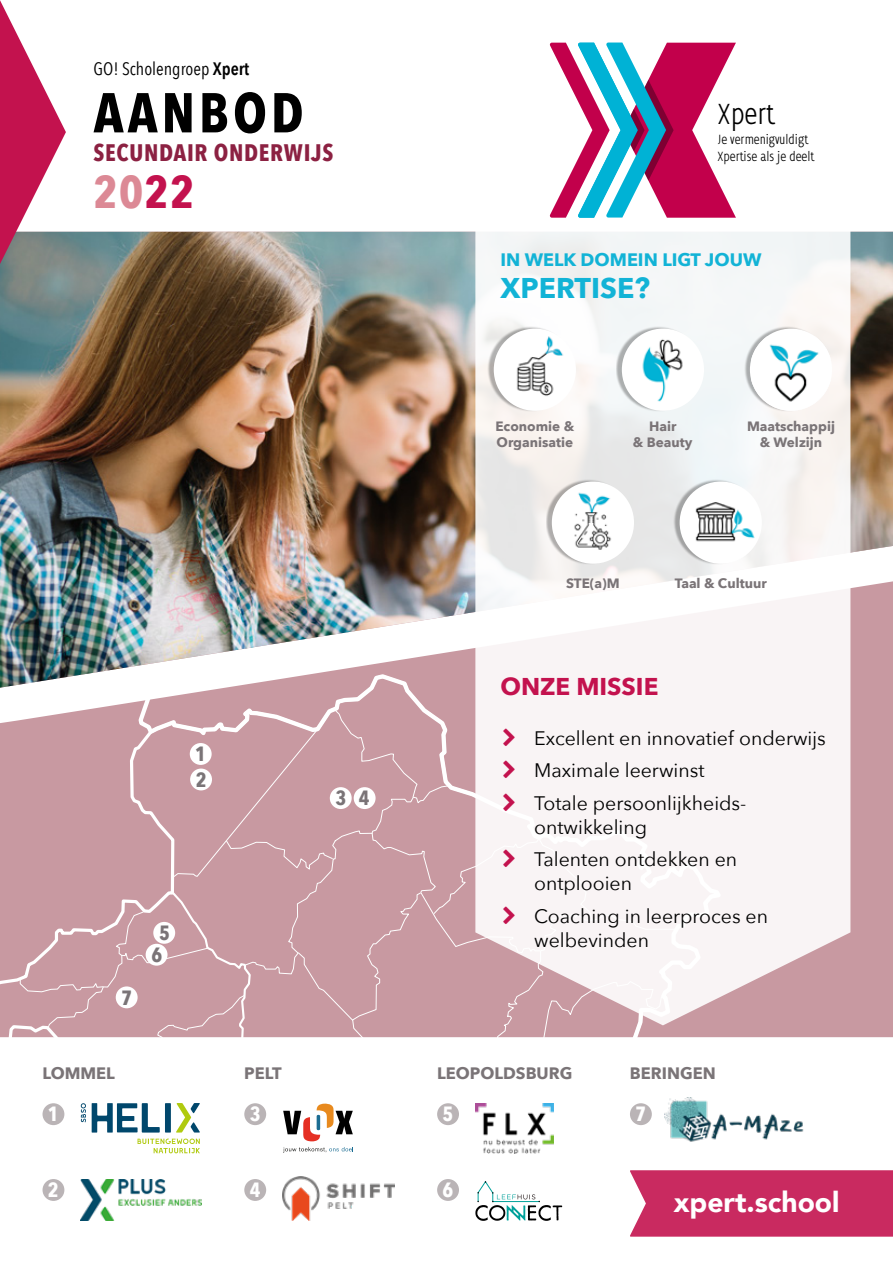
<style>
.page{position:relative;width:893px;height:1263px;background:#fff}
.page>*{position:absolute;margin:0;border:0;box-sizing:border-box;transform-origin:0 0}
.t1{font:700 55.5px "Avenir Next Condensed";letter-spacing:.07em;color:#000}
.t2{font:700 45.9px "Avenir Next Condensed";color:#dc8995}
.t3{font:300 condensed 31.35px "Flanders Art Sans";color:#000}
.t4{font:700 28.5px "Avenir Next";color:#12b3d6}
.t5{font:900 28.2px "Avenir";color:#fff}
.t6{font:700 24.3px "Avenir Next";color:#c3124e}
.t7{font:700 23.85px "Avenir Next Condensed";letter-spacing:.03em;color:#8c2142}
.t8{font:700 20.55px/25.8px "Avenir Next Condensed";color:#7a7477}
.t9{font:700 20.55px "Avenir Next Condensed";color:#fff}
.t10{font:19.5px/32.5px "Avenir Next";color:#000}
.t11{font:18px "Avenir Next Condensed";color:#000}
.t12{font:700 18px "Avenir Next";color:#12b3d6}
.t13{font:700 16.5px "Avenir Next";color:#7a7477}
.t14{font:300 condensed 14.4px/17.2px "Flanders Art Sans";color:#000}
.t15{font:700 13.5px/16.2px "Avenir Next";color:#7a7477;text-align:center}
.s1{font-weight:600}
.s2{color:#c3124e}
</style>
<div class="page">
<div style="left:802px;top:690px;width:91px;height:347px;background:#c899a1"></div>
<svg style="left:91px;top:690px;width:711px;height:348px"></svg>
<div style="left:43px;top:1103px;width:21px;height:22px;background:#bab4b6;border-radius:50%"></div>
<div style="left:244px;top:1103px;width:22px;height:22px;background:#bab4b6;border-radius:50%"></div>
<div style="left:437px;top:1103px;width:22px;height:22px;background:#bab4b6;border-radius:50%"></div>
<div style="left:630px;top:1103px;width:22px;height:22px;background:#bab4b6;border-radius:50%"></div>
<div style="left:43px;top:1179px;width:21px;height:22px;background:#bab4b6;border-radius:50%"></div>
<div style="left:244px;top:1179px;width:22px;height:22px;background:#bab4b6;border-radius:50%"></div>
<div style="left:437px;top:1179px;width:22px;height:22px;background:#bab4b6;border-radius:50%"></div>
<img style="left:0;top:232px;width:893px;height:456px">
<div style="left:630px;top:1170px;width:263px;height:67px;background:#c92a60"></div>
<svg style="left:475px;top:231px;width:375px;height:794px;fill:#f9f4f5"></svg>
<svg style="left:549px;top:43px;width:187px;height:175px"></svg>
<svg style="left:0;top:0;width:66px;height:264px"></svg>
<svg style="left:283px;top:1103px;width:70px;height:38px"></svg>
<svg style="left:283px;top:1147px;width:70px;height:6px"></svg>
<img style="left:475px;top:1103px;width:78px;height:50px">
<img style="left:81px;top:1179px;width:120px;height:42px">
<img style="left:283px;top:1177px;width:111px;height:44px">
<svg style="left:92px;top:1103px;width:108px;height:50px"></svg>
<svg style="left:81px;top:1103px;width:5px;height:19px"></svg>
<img style="left:665px;top:1098px;width:139px;height:44px">
<svg style="left:475px;top:1181px;width:87px;height:40px"></svg>
<div style="left:488px;top:326px;width:85px;height:86px;background:#000;opacity:.3"></div>
<img style="left:494px;top:329px;width:82px;height:82px;border-radius:41px">
<div style="left:616px;top:326px;width:85px;height:86px;background:#000;opacity:.3"></div>
<img style="left:622px;top:329px;width:82px;height:82px;border-radius:41px">
<div style="left:744px;top:326px;width:85px;height:86px;background:#000;opacity:.3"></div>
<div style="left:750px;top:329px;width:82px;height:82px;background:#fff;border-radius:50%"></div>
<img style="left:751px;top:336px;width:80px;height:75px">
<div style="left:546px;top:479px;width:85px;height:86px;background:#000;opacity:.3"></div>
<img style="left:552px;top:481px;width:82px;height:83px;border-radius:41px">
<div style="left:673px;top:479px;width:86px;height:86px;background:#000;opacity:.3"></div>
<img style="left:680px;top:481px;width:82px;height:83px;border-radius:41px">
<svg style="left:0;top:709px;width:677px;height:329px"></svg>
<p class="t11" style="left:94px;top:53px;width:157px">GO! Scholengroep <span class="s1">Xpert</span></p>
<h1 class="t1" style="left:94px;top:79px;width:212px">AANBOD</h1>
<p class="t7" style="left:94px;top:138px;width:242px">SECUNDAIR ONDERWIJS</p>
<h2 class="t2" style="left:94px;top:163px;width:102px">20<span class="s2">22</span></h2>
<p class="t8" style="left:195px;top:741px;width:13px">1<br>2</p>
<p class="t8" style="left:122px;top:984px;width:12px">7</p>
<p class="t8" style="left:151px;top:922px;width:20px;line-height:21.9px;text-align:center">5<br>6</p>
<p class="t8" style="left:336px;top:785px;width:12px">3</p>
<p class="t8" style="left:359px;top:785px;width:12px">4</p>
<h3 class="t3" style="left:717px;top:97px;width:58px">Xpert</h3>
<p class="t14" style="left:717px;top:131px;width:98px">Je vermenigvuldigt<br>Xpertise als je deelt</p>
<p class="t12" style="left:500px;top:244px;width:263px">IN WELK DOMEIN LIGT JOUW</p>
<h3 class="t4" style="left:500px;top:263px;width:151px">XPERTISE?</h3>
<p class="t15" style="left:495px;top:418px;width:80px;text-align:left">Economie &amp;<br>Organisatie</p>
<p class="t15" style="left:633px;top:418px;width:61px">Hair<br>&amp; Beauty</p>
<p class="t15" style="left:747px;top:418px;width:89px">Maatschappij &amp; Welzijn</p>
<p class="t15" style="left:566px;top:575px;width:55px">STE(a)M</p>
<p class="t15" style="left:675px;top:575px;width:93px">Taal &amp; Cultuur</p>
<p class="t6" style="left:500px;top:666px;width:159px">ONZE MISSIE</p>
<p class="t10" style="left:534px;top:721px;width:293px">Excellent en innovatief onderwijs<br>Maximale leerwinst<br>Totale persoonlijkheids-</p>
<p class="t10" style="left:534px;top:810px;width:204px">ontwikkeling<br>Talenten ontdekken en</p>
<p class="t10" style="left:534px;top:866px;width:235px">ontplooien<br>Coaching in leerproces en</p>
<p class="t10" style="left:534px;top:923px;width:116px">welbevinden</p>
<p class="t13" style="left:43px;top:1059px;width:74px">LOMMEL</p>
<p class="t13" style="left:244px;top:1059px;width:39px">PELT</p>
<p class="t13" style="left:437px;top:1059px;width:137px">LEOPOLDSBURG</p>
<p class="t13" style="left:630px;top:1059px;width:87px">BERINGEN</p>
<p class="t9" style="left:48px;top:1102px;width:12px">1</p>
<p class="t9" style="left:250px;top:1102px;width:12px">3</p>
<p class="t9" style="left:442px;top:1102px;width:12px">5</p>
<p class="t9" style="left:635px;top:1102px;width:12px">7</p>
<p class="t9" style="left:48px;top:1177px;width:12px">2</p>
<p class="t9" style="left:250px;top:1177px;width:12px">4</p>
<p class="t9" style="left:443px;top:1177px;width:12px">6</p>
<h3 class="t5" style="left:674px;top:1178px;width:167px">xpert.school</h3>
</div>
